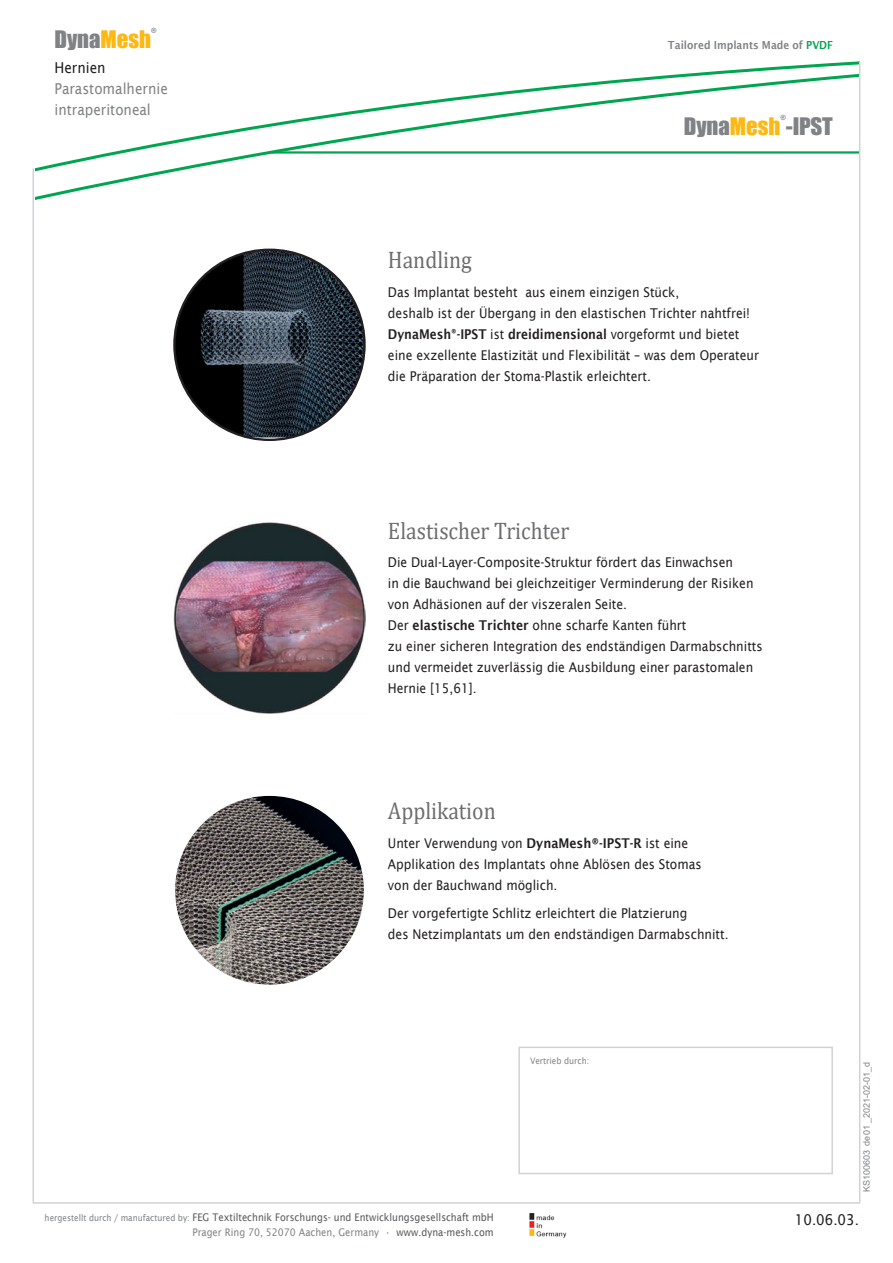
<style>
.page{position:relative;width:893px;height:1263px;background:#fff}
.page>*{position:absolute;margin:0;border:0;box-sizing:border-box;transform-origin:0 0}
.t1{font:24px "Cambria";color:#6c6d70;scale:.9 1}
.t2{font:22.2px "Impact";color:#808285}
.t3{font:15px/21px "Lucida Sans";color:#808285;scale:.9 1}
.t4{font:15px "Lucida Sans";color:#231f20;scale:.9 1}
.t5{font:13.5px/21px "Lucida Sans";color:#231f20;scale:.9 1}
.t6{font:600 11.1px "Lucida Sans";color:#808285;scale:.9 1}
.t7{font:10.5px/15px "Lucida Sans";color:#57585a;text-align:right;scale:.9 1}
.t8{font:9px "Arial";color:#808285}
.t9{font:9px "Lucida Sans";color:#808285;scale:.9 1}
.t10{font:7.05px "Impact";color:#808285}
.s1{color:#fcb814}
.s2{color:#00a54f}
.s3{font-weight:600}
.s4{font-size:9px;color:#808285}
.s5{color:#808285}
</style>
<div class="page">
<img style="left:173px;top:522px;width:193px;height:192px">
<img style="left:174px;top:250px;width:190px;height:187px">
<img style="left:174px;top:795px;width:191px;height:190px;border-radius:95px">
<svg style="left:35px;top:174px;width:127px;height:26px"></svg>
<svg style="left:35px;top:61px;width:825px;height:113px"></svg>
<div style="left:518px;top:1046px;width:315px;height:128px;border:2px solid #d1d2d4"></div>
<hr style="left:33px;top:168px;width:1px;height:1034px;background:#d1d2d4">
<hr style="left:33px;top:1202px;width:827px;height:2px;background:#d1d2d4">
<hr style="left:859px;top:62px;width:1px;height:1140px;background:#d1d2d4">
<svg style="left:529px;top:1213px;width:1px;height:24px"></svg>
<img style="left:530px;top:1213px;width:37px;height:25px">
<p class="t10" style="left:151px;top:25px;width:7px">®</p>
<h2 class="t2" style="left:55px;top:22px;width:98px">Dyna<span class="s1">Mesh</span></h2>
<p class="t6" style="left:668px;top:38px;width:185px">Tailored Implants Made of <span class="s2">PVDF</span></p>
<p class="t4" style="left:55px;top:59px;width:58px">Hernien</p>
<p class="t3" style="left:55px;top:78px;width:127px">Parastomalhernie intraperitoneal</p>
<p class="t10" style="left:780px;top:112px;width:7px">®</p>
<h2 class="t2" style="left:684px;top:109px;width:151px">Dyna<span class="s1">Mesh</span> -IPST</h2>
<h1 class="t1" style="left:388px;top:246px;width:95px">Handling</h1>
<p class="t5" style="left:388px;top:282px;width:414px">Das Implantat besteht aus einem einzigen Stück,<br>deshalb ist der Übergang in den elastischen Trichter nahtfrei!<br><span class="s3">DynaMesh</span><sup>®</sup><span class="s3">-IPST</span> ist <span class="s3">dreidimensional</span> vorgeformt und bietet eine exzellente Elastizität und Flexibilität – was dem Operateur die Präparation der Stoma-Plastik erleichtert.</p>
<h1 class="t1" style="left:388px;top:516px;width:203px">Elastischer Trichter</h1>
<p class="t5" style="left:388px;top:552px;width:418px">Die Dual-Layer-Composite-Struktur fördert das Einwachsen<br>in die Bauchwand bei gleichzeitiger Verminderung der Risiken von Adhäsionen auf der viszeralen Seite.<br>Der <span class="s3">elastische Trichter</span> ohne scharfe Kanten führt<br>zu einer sicheren Integration des endständigen Darmabschnitts und vermeidet zuverlässig die Ausbildung einer parastomalen Hernie [15,61].</p>
<h1 class="t1" style="left:388px;top:797px;width:121px">Applikation</h1>
<p class="t5" style="left:388px;top:832px;width:350px">Unter Verwendung von <span class="s3">DynaMesh®-IPST-R</span> ist eine<br>Applikation des Implantats ohne Ablösen des Stomas von der Bauchwand möglich.</p>
<p class="t5" style="left:388px;top:903px;width:380px">Der vorgefertigte Schlitz erleichtert die Platzierung<br>des Netzimplantats um den endständigen Darmabschnitt.</p>
<p class="t9" style="left:530px;top:1056px;width:67px">Vertrieb durch:</p>
<p class="t8" style="left:860px;top:1192px;width:131px;rotate:-90deg">KS100603 de01 _2021-02-01_1d</p>
<p class="t7" style="left:45px;top:1209px;width:501px"><span class="s4">hergestellt durch / manufactured by:</span> FEG Textiltechnik Forschungs- und Entwicklungsgesellschaft mbH<br><span class="s5">Prager Ring 70, 52070 Aachen, Germany •</span> www.dyna-mesh.com</p>
<p class="t4" style="left:795px;top:1211px;width:73px">10.06.03.</p>
</div>
